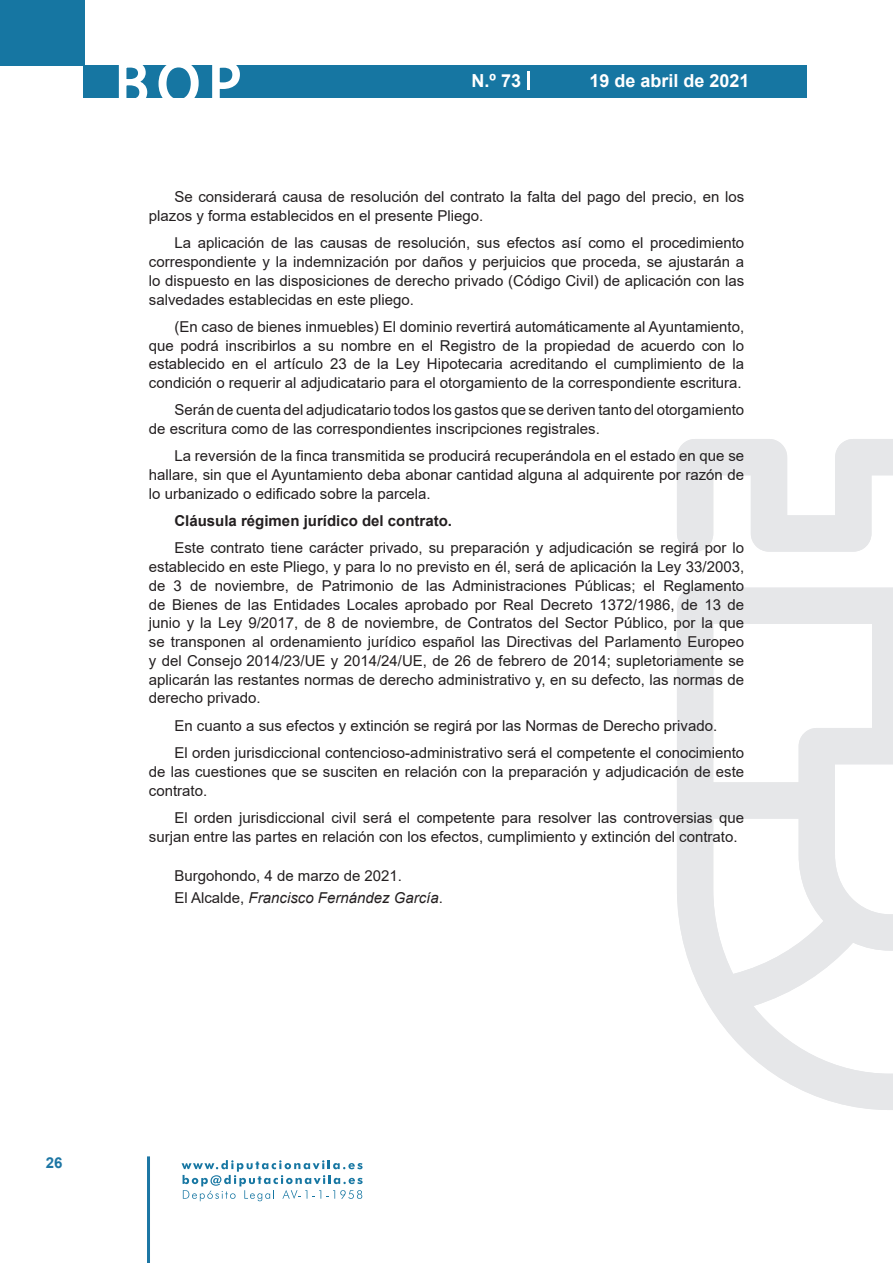
<style>
.page{position:relative;width:893px;height:1263px;background:#fff}
.page>*{position:absolute;margin:0;border:0;box-sizing:border-box;transform-origin:0 0}
.t1{font:500 61.5px "Avant Garde";color:#fff}
.t2{font:700 18px "Arial";color:#fff}
.t3{font:15px/18.8px "Arial";color:#231f20}
.t4{font:700 15px "Arial";color:#231f20}
.t5{font:700 15px "Arial";color:#1d76a4}
.s1{font-style:italic}
</style>
<div class="page">
<div style="left:0;top:0;width:85px;height:65px;background:#1676a2"></div>
<div style="left:84px;top:65px;width:723px;height:33px;background:#1676a2"></div>
<svg style="left:118px;top:65px;width:30px;height:33px"></svg>
<svg style="left:158px;top:65px;width:41px;height:33px"></svg>
<svg style="left:212px;top:65px;width:28px;height:33px"></svg>
<svg style="left:182px;top:1160px;width:181px;height:41px"></svg>
<hr style="left:147px;top:1156px;width:3px;height:107px;background:#1d76a4">
<svg style="left:528px;top:71px;width:2px;height:19px"></svg>
<svg style="left:677px;top:439px;width:216px;height:671px"></svg>
<h1 class="t1" style="left:115px;top:46px;width:128px">BOP</h1>
<p class="t2" style="left:472px;top:68px;width:51px">N.º 73</p>
<p class="t2" style="left:589px;top:68px;width:162px">19 de abril de 2021</p>
<p class="t3" style="left:149px;top:188px;width:597px;text-indent:26px">Se considerará causa de resolución del contrato la falta del pago del precio, en los plazos y forma establecidos en el presente Pliego.</p>
<p class="t3" style="left:149px;top:234px;width:597px;text-align:justify;text-indent:26px">La aplicación de las causas de resolución, sus efectos así como el procedimiento correspondiente y la indemnización por daños y perjuicios que proceda, se ajustarán a lo dispuesto en las disposiciones de derecho privado (Código Civil) de aplicación con las salvedades establecidas en este pliego.</p>
<p class="t3" style="left:149px;top:317px;width:597px;text-align:justify;text-indent:26px">(En caso de bienes inmuebles) El dominio revertirá automáticamente al Ayuntamiento, que podrá inscribirlos a su nombre en el Registro de la propiedad de acuerdo con lo establecido en el artículo 23 de la Ley Hipotecaria acreditando el cumplimiento de la condición o requerir al adjudicatario para el otorgamiento de la correspondiente escritura.</p>
<p class="t3" style="left:149px;top:401px;width:597px;text-indent:26px">Serán de cuenta del adjudicatario todos los gastos que se deriven tanto del otorgamiento de escritura como de las correspondientes inscripciones registrales.</p>
<p class="t3" style="left:149px;top:447px;width:597px;text-align:justify;text-indent:26px">La reversión de la finca transmitida se producirá recuperándola en el estado en que se hallare, sin que el Ayuntamiento deba abonar cantidad alguna al adquirente por razón de lo urbanizado o edificado sobre la parcela.</p>
<p class="t4" style="left:174px;top:510px;width:279px">Cláusula régimen jurídico del contrato.</p>
<p class="t3" style="left:149px;top:539px;width:597px;text-align:justify;text-indent:26px">Este contrato tiene carácter privado, su preparación y adjudicación se regirá por lo establecido en este Pliego, y para lo no previsto en él, será de aplicación la Ley 33/2003, de 3 de noviembre, de Patrimonio de las Administraciones Públicas; el Reglamento de Bienes de las Entidades Locales aprobado por Real Decreto 1372/1986, de 13 de junio y la Ley 9/2017, de 8 de noviembre, de Contratos del Sector Público, por la que se transponen al ordenamiento jurídico español las Directivas del Parlamento Europeo y del Consejo 2014/23/UE y 2014/24/UE, de 26 de febrero de 2014; supletoriamente se aplicarán las restantes normas de derecho administrativo y, en su defecto, las normas de derecho privado.</p>
<p class="t3" style="left:174px;top:712px;width:571px;line-height:27.3px">En cuanto a sus efectos y extinción se regirá por las Normas de Derecho privado.<br>El orden jurisdiccional contencioso-administrativo será el competente el conocimiento</p>
<p class="t3" style="left:149px;top:762px;width:597px">de las cuestiones que se susciten en relación con la preparación y adjudicación de este contrato.</p>
<p class="t3" style="left:149px;top:808px;width:597px;text-indent:26px">El orden jurisdiccional civil será el competente para resolver las controversias que surjan entre las partes en relación con los efectos, cumplimiento y extinción del contrato.</p>
<p class="t3" style="left:174px;top:864px;width:270px;line-height:22.2px">Burgohondo, 4 de marzo de 2021.<br>El Alcalde, <span class="s1">Francisco Fernández García</span>.</p>
<p class="t5" style="left:46px;top:1152px;width:18px">26</p>
</div>
